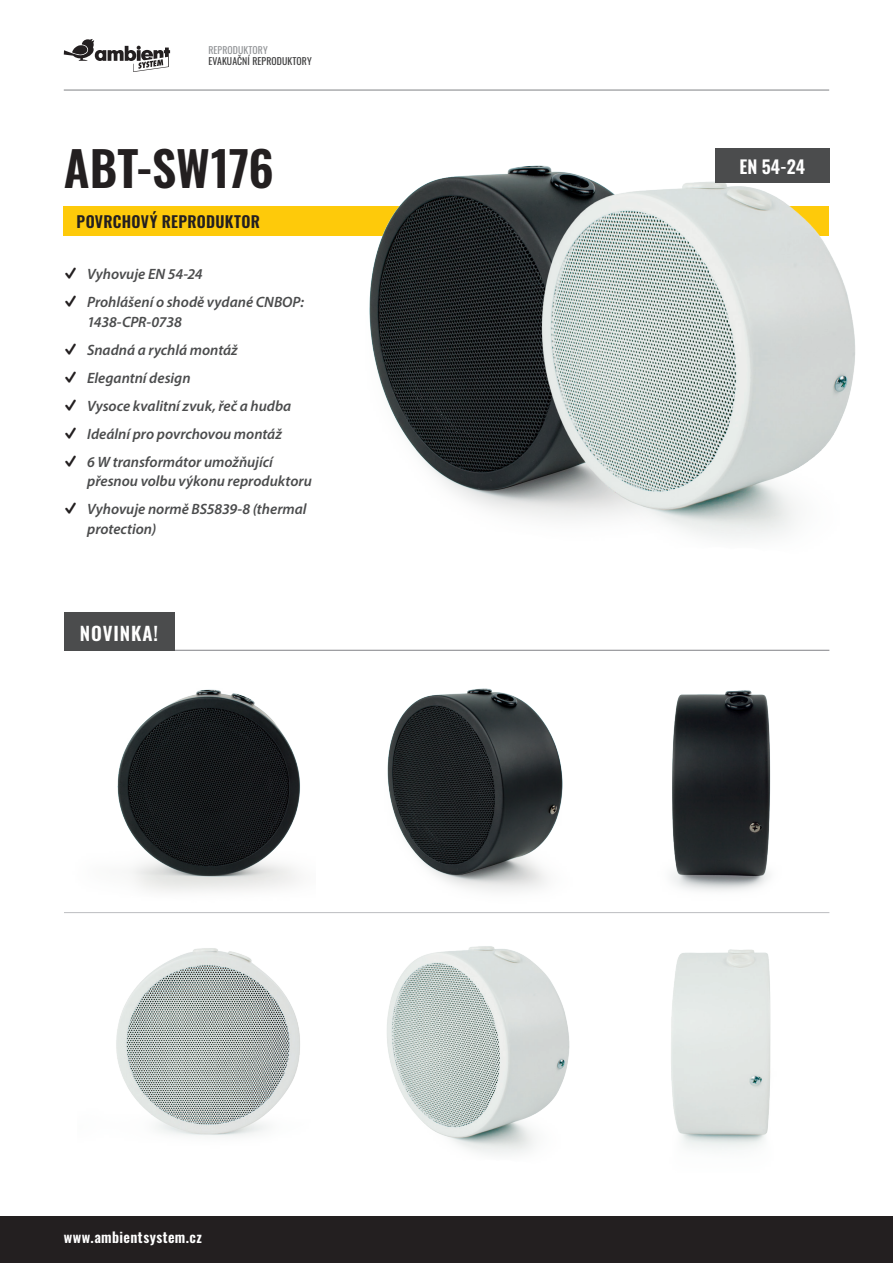
<style>
.page{position:relative;width:893px;height:1263px;background:#fff}
.page>*{position:absolute;margin:0;border:0;box-sizing:border-box;transform-origin:0 0}
.t1{font:600 48px "Oswald";color:#231f20}
.t2{font:600 18.75px "Oswald";letter-spacing:.05em;color:#fff}
.t3{font:600 18px "Oswald";color:#fff}
.t4{font:600 15.75px "Oswald";letter-spacing:.015em;color:#231f20}
.t5{font:italic 600 15px/28px "Myriad Pro";letter-spacing:-.005em;color:#4b4c4d}
.t6{font:600 14.25px "Oswald";letter-spacing:.03em;color:#fff}
.t7{font:9.75px "Oswald";letter-spacing:.01em;color:#3e3e3f}
.t8{font:9.75px "Oswald";letter-spacing:.01em;color:#939598}
.s1{font-family:"Entypo";font-weight:400;font-style:normal;font-size:31.5px;color:#231f20}
</style>
<div class="page">
<hr style="left:64px;top:90px;width:765px;height:1px;background:#808285">
<div style="left:0;top:1216px;width:893px;height:47px;background:#231f20"></div>
<svg style="left:64px;top:39px;width:106px;height:33px"></svg>
<div style="left:64px;top:206px;width:765px;height:30px;background:#feca0a"></div>
<hr style="left:64px;top:650px;width:765px;height:1px;background:#808285">
<div style="left:64px;top:612px;width:110px;height:39px;background:#4b4c4d"></div>
<img style="left:369px;top:167px;width:149px;height:347px">
<img style="left:518px;top:148px;width:337px;height:391px">
<div style="left:715px;top:149px;width:115px;height:34px;background:#4b4c4d"></div>
<hr style="left:64px;top:912px;width:765px;height:1px;background:#bcbdc0">
<img style="left:349px;top:649px;width:248px;height:242px">
<img style="left:387px;top:946px;width:183px;height:209px">
<img style="left:117px;top:689px;width:183px;height:203px">
<img style="left:116px;top:948px;width:184px;height:188px">
<img style="left:671px;top:949px;width:100px;height:201px">
<img style="left:671px;top:690px;width:100px;height:201px">
<p class="t8" style="left:208px;top:41px;width:61px">REPRODUKTORY</p>
<p class="t7" style="left:208px;top:53px;width:105px">EVAKUAČNÍ REPRODUKTORY</p>
<h1 class="t1" style="left:64px;top:143px;width:212px">ABT-SW176</h1>
<p class="t4" style="left:77px;top:214px;width:185px">POVRCHOVÝ REPRODUKTOR</p>
<p class="t5" style="left:64px;top:260px;width:242px"><span class="s1">W</span> Vyhovuje EN 54-24<br><span class="s1">W</span> Prohlášení o shodě vydané CNBOP:</p>
<p class="t5" style="left:64px;top:307px;width:229px;text-indent:23px">1438-CPR-0738<br><span class="s1">W</span> Snadná a rychlá montáž<br><span class="s1">W</span> Elegantní design<br><span class="s1">W</span> Vysoce kvalitní zvuk, řeč a hudba<br><span class="s1">W</span> Ideální pro povrchovou montáž<br><span class="s1">W</span> 6 W transformátor umožňující</p>
<p class="t5" style="left:64px;top:467px;width:250px;text-indent:23px">přesnou volbu výkonu reproduktoru<br><span class="s1">W</span> Vyhovuje normě BS5839-8 (thermal</p>
<p class="t5" style="left:87px;top:514px;width:71px">protection)</p>
<p class="t2" style="left:80px;top:623px;width:80px">NOVINKA!</p>
<p class="t6" style="left:64px;top:1230px;width:140px">www.ambientsystem.cz</p>
<p class="t3" style="left:739px;top:157px;width:67px">EN 54-24</p>
</div>
